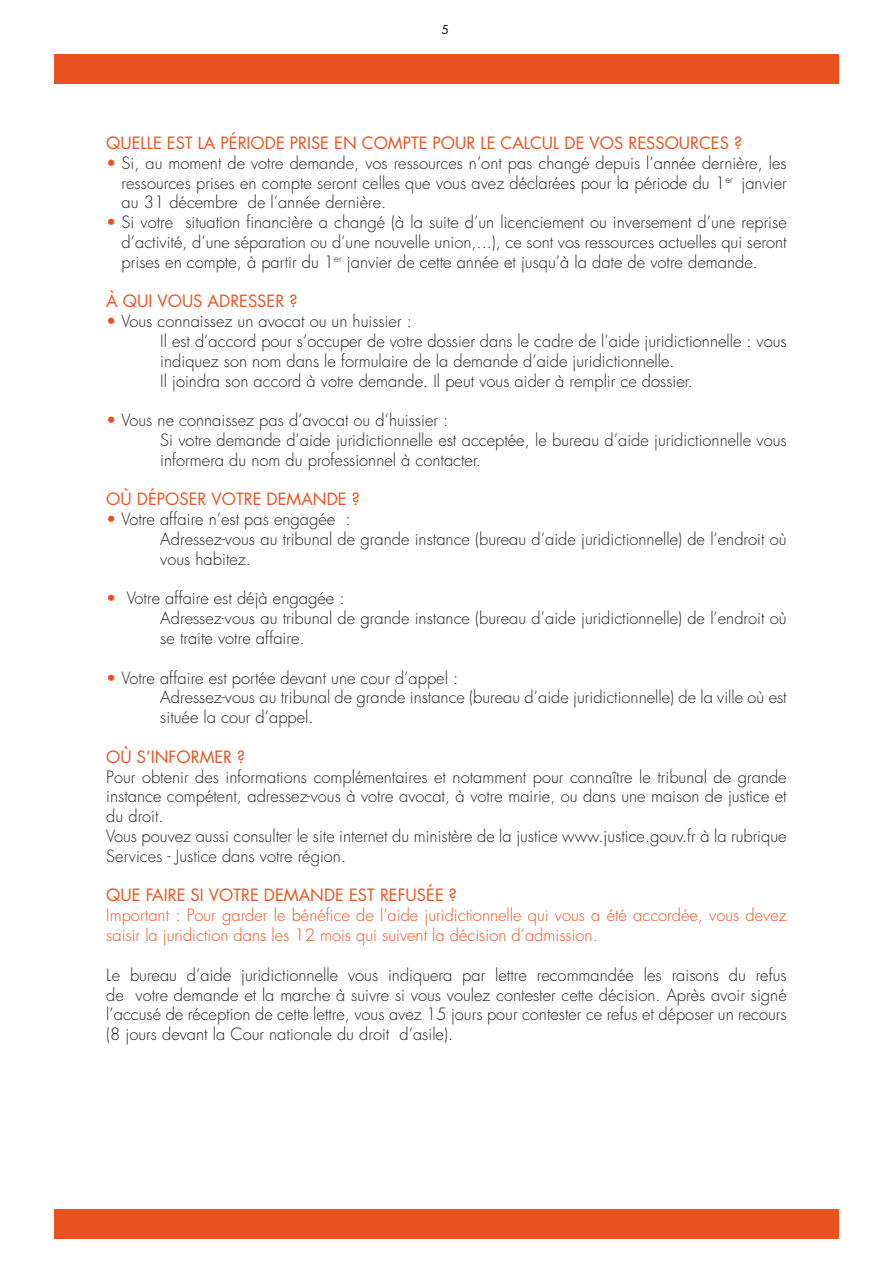
<style>
.page{position:relative;width:893px;height:1263px;background:#fff}
.page>*{position:absolute;margin:0;border:0;box-sizing:border-box;transform-origin:0 0}
.t1{font:300 16.5px/19.8px "Futura";color:#231f20}
.t2{font:300 16.5px/19.8px "Futura";color:#ea5220}
.t3{font:16.5px "Futura";color:#ea5220}
.t4{font:12px "Futura";color:#231f20}
.s1{color:#ea5220}
</style>
<div class="page">
<div style="left:54px;top:54px;width:785px;height:30px;background:#ea5220"></div>
<div style="left:54px;top:1209px;width:785px;height:29px;background:#ea5220"></div>
<p class="t4" style="left:442px;top:22px;width:8px">5</p>
<p class="t3" style="left:106px;top:132px;width:637px">QUELLE EST LA PÉRIODE PRISE EN COMPTE POUR LE CALCUL DE VOS RESSOURCES ?</p>
<p class="t1" style="left:122px;top:153px;width:666px;text-align:justify;text-indent:-15px"><span class="s1">•</span> Si, au moment de votre demande, vos ressources n’ont pas changé depuis l’année dernière, les ressources prises en compte seront celles que vous avez déclarées pour la période du 1<sup>er</sup> janvier au 31 décembre de l’année dernière.</p>
<p class="t1" style="left:122px;top:212px;width:667px;text-align:justify;text-indent:-15px"><span class="s1">•</span> Si votre situation financière a changé (à la suite d’un licenciement ou inversement d’une reprise d’activité, d’une séparation ou d’une nouvelle union,...), ce sont vos ressources actuelles qui seront prises en compte, à partir du 1<sup>er</sup> janvier de cette année et jusqu’à la date de votre demande.</p>
<p class="t3" style="left:106px;top:290px;width:193px">À QUI VOUS ADRESSER ?</p>
<p class="t1" style="left:160px;top:311px;width:628px;text-indent:-54px"><span class="s1">•</span> Vous connaissez un avocat ou un huissier :<br>Il est d’accord pour s’occuper de votre dossier dans le cadre de l’aide juridictionnelle : vous indiquez son nom dans le formulaire de la demande d’aide juridictionnelle.<br>Il joindra son accord à votre demande. Il peut vous aider à remplir ce dossier.</p>
<p class="t1" style="left:160px;top:410px;width:628px;text-indent:-54px"><span class="s1">•</span> Vous ne connaissez pas d’avocat ou d’huissier :<br>Si votre demande d’aide juridictionnelle est acceptée, le bureau d’aide juridictionnelle vous informera du nom du professionnel à contacter.</p>
<p class="t3" style="left:106px;top:488px;width:255px">OÙ DÉPOSER VOTRE DEMANDE ?</p>
<p class="t1" style="left:160px;top:509px;width:628px;text-indent:-54px"><span class="s1">•</span> Votre affaire n’est pas engagée :<br>Adressez-vous au tribunal de grande instance (bureau d’aide juridictionnelle) de l’endroit où vous habitez.</p>
<p class="t1" style="left:160px;top:589px;width:628px;text-indent:-54px"><span class="s1">•</span> Votre affaire est déjà engagée :<br>Adressez-vous au tribunal de grande instance (bureau d’aide juridictionnelle) de l’endroit où se traite votre affaire.</p>
<p class="t1" style="left:160px;top:668px;width:628px;text-indent:-54px"><span class="s1">•</span> Votre affaire est portée devant une cour d’appel :<br>Adressez-vous au tribunal de grande instance (bureau d’aide juridictionnelle) de la ville où est située la cour d’appel.</p>
<p class="t3" style="left:106px;top:745px;width:141px">OÙ S’INFORMER ?</p>
<p class="t1" style="left:106px;top:767px;width:682px">Pour obtenir des informations complémentaires et notamment pour connaître le tribunal de grande instance compétent, adressez-vous à votre avocat, à votre mairie, ou dans une maison de justice et du droit.<br>Vous pouvez aussi consulter le site internet du ministère de la justice www.justice.gouv.fr à la rubrique Services - Justice dans votre région.</p>
<p class="t3" style="left:106px;top:884px;width:352px">QUE FAIRE SI VOTRE DEMANDE EST REFUSÉE ?</p>
<p class="t2" style="left:106px;top:905px;width:682px">Important : Pour garder le bénéfice de l’aide juridictionnelle qui vous a été accordée, vous devez saisir la juridiction dans les 12 mois qui suivent la décision d’admission.</p>
<p class="t1" style="left:106px;top:965px;width:682px;text-align:justify">Le bureau d’aide juridictionnelle vous indiquera par lettre recommandée les raisons du refus de votre demande et la marche à suivre si vous voulez contester cette décision. Après avoir signé l’accusé de réception de cette lettre, vous avez 15 jours pour contester ce refus et déposer un recours (8 jours devant la Cour nationale du droit d’asile).</p>
</div>
